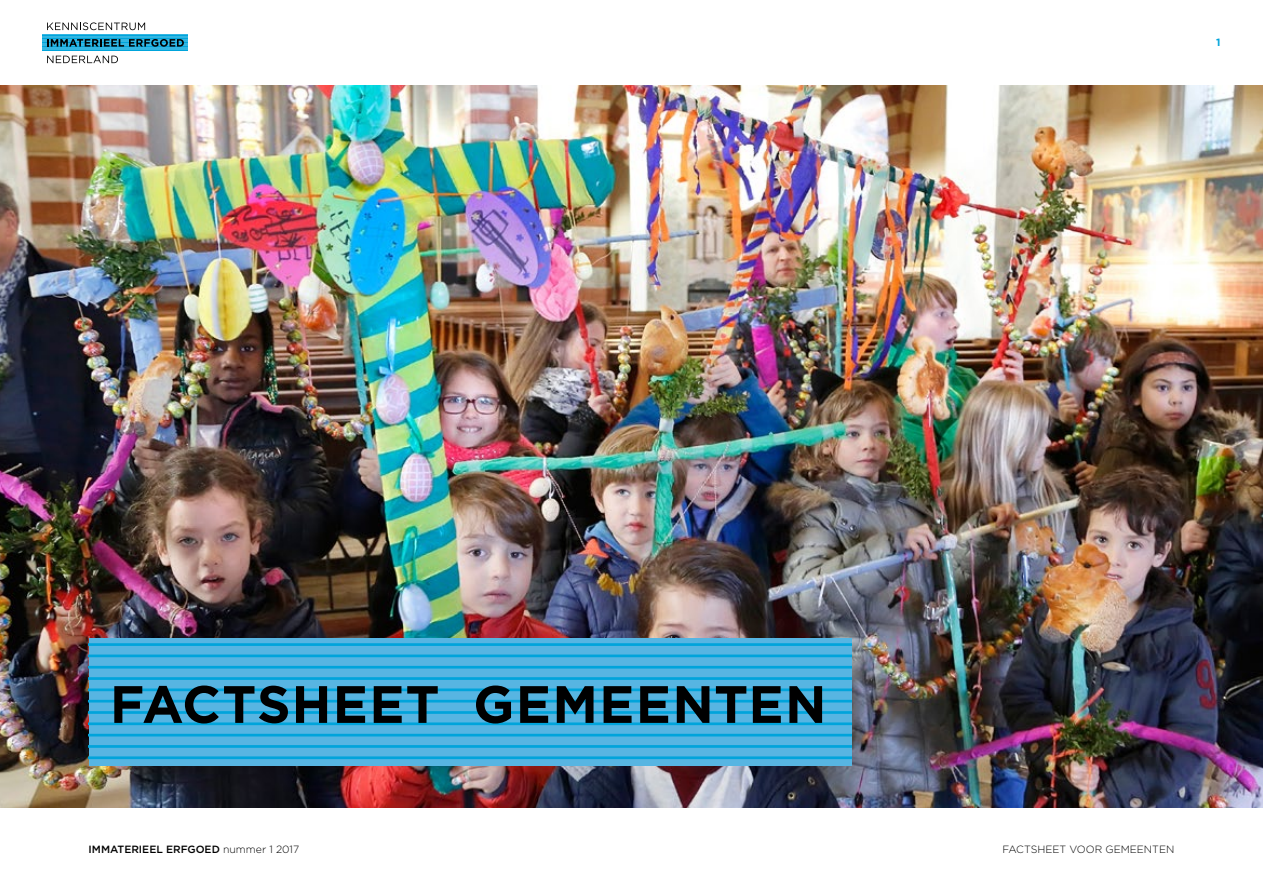
<style>
.page{position:relative;width:1263px;height:893px;background:#fff}
.page>*{position:absolute;margin:0;border:0;box-sizing:border-box;transform-origin:0 0}
.t1{font:700 52.5px "Gotham";letter-spacing:.025em;color:#000}
.t2{font:500 10.5px "Gotham";color:#000}
.t3{font:300 10.5px "Gotham";color:#000}
.t4{font:700 10.5px "Gotham";color:#00a4db}
.s1{font-weight:300}
</style>
<div class="page">
<div style="left:43px;top:35px;width:145px;height:16px;background:#33b6e2"></div>
<hr style="left:43px;top:50px;width:145px;height:1px;background:#00a4db">
<hr style="left:43px;top:46px;width:145px;height:1px;background:#00a4db">
<hr style="left:43px;top:38px;width:145px;height:1px;background:#00a4db">
<hr style="left:43px;top:35px;width:145px;height:1px;background:#00a4db">
<hr style="left:43px;top:42px;width:145px;height:1px;background:#00a4db">
<svg style="left:47px;top:39px;width:137px;height:8px"></svg>
<svg style="left:47px;top:22px;width:98px;height:8px"></svg>
<svg style="left:47px;top:56px;width:71px;height:7px"></svg>
<img style="left:0;top:85px;width:1263px;height:723px">
<div style="left:89px;top:638px;width:762px;height:127px;background:#57b5e2"></div>
<hr style="left:89px;top:756px;width:762px;height:3px;background:#00a4db">
<hr style="left:89px;top:745px;width:762px;height:3px;background:#00a4db">
<hr style="left:89px;top:734px;width:762px;height:2px;background:#00a4db">
<hr style="left:89px;top:722px;width:762px;height:3px;background:#00a4db">
<hr style="left:89px;top:711px;width:762px;height:3px;background:#00a4db">
<hr style="left:89px;top:700px;width:762px;height:2px;background:#00a4db">
<hr style="left:89px;top:688px;width:762px;height:3px;background:#00a4db">
<hr style="left:89px;top:677px;width:762px;height:3px;background:#00a4db">
<hr style="left:89px;top:666px;width:762px;height:3px;background:#00a4db">
<hr style="left:89px;top:654px;width:762px;height:3px;background:#00a4db">
<hr style="left:89px;top:643px;width:762px;height:3px;background:#00a4db">
<p class="t4" style="left:1216px;top:35px;width:6px">1</p>
<h1 class="t1" style="left:110px;top:669px;width:718px">FACTSHEET GEMEENTEN</h1>
<p class="t2" style="left:89px;top:843px;width:212px">IMMATERIEEL ERFGOED <span class="s1">nummer 1 2017</span></p>
<p class="t3" style="left:1002px;top:843px;width:173px">FACTSHEET VOOR GEMEENTEN</p>
</div>
